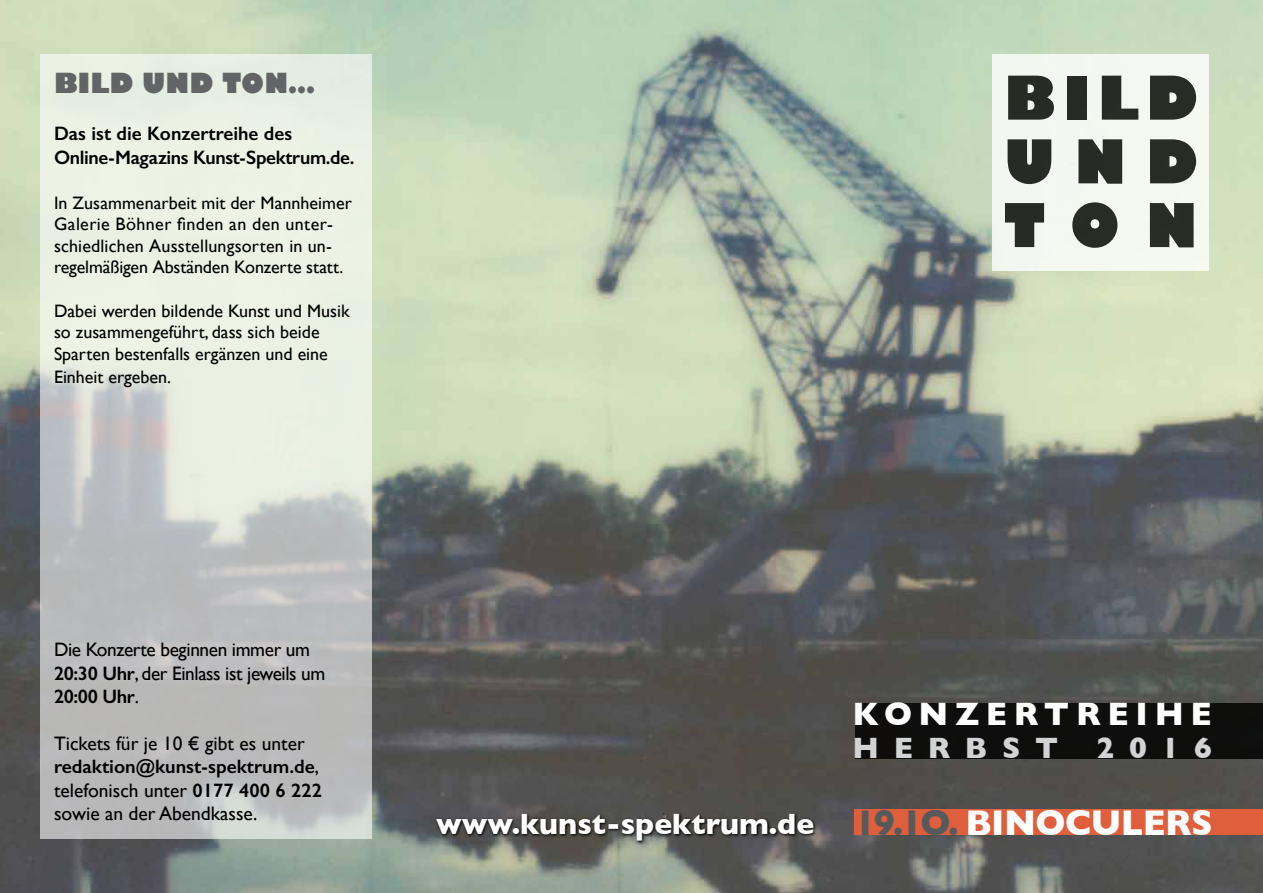
<style>
.page{position:relative;width:1263px;height:893px;background:#fff}
.page>*{position:absolute;margin:0;border:0;box-sizing:border-box;transform-origin:0 0}
.t1{font:800 59.1px/63.8px "Gill Sans";letter-spacing:.325em;color:#000;text-align:justify}
.t2{font:700 36.45px "Gill Sans";color:#58595b}
.t3{font:700 36.45px "Gill Sans";color:#fff}
.t4{font:700 33px "Gill Sans";letter-spacing:.205em;color:#fff}
.t5{font:700 30px "Gill Sans";color:#fff}
.t6{font:700 30px "Gill Sans";letter-spacing:.49em;color:#d1d3d4}
.t7{font:800 27px "Gill Sans";color:#636466}
.t8{font:19.5px/23.4px "Gill Sans";color:#000}
.t9{font:19.5px/23.4px "Gill Sans";letter-spacing:-.02em;color:#000}
.t10{font:600 19.5px/23.4px "Gill Sans";letter-spacing:-.01em;color:#000}
.t11{font:18px/21.6px "Gill Sans";color:#000}
.s1{font-weight:600}
.s2{color:#fff}
</style>
<div class="page">
<img style="left:0;top:0;width:1263px;height:893px">
<div style="left:992px;top:54px;width:217px;height:217px;background:#f4f8f1"></div>
<svg style="left:40px;top:54px;width:332px;height:785px;background:#d4d8d1"></svg>
<svg style="left:435px;top:812px;width:382px;height:33px;background:#3e3e3c"></svg>
<div style="left:855px;top:703px;width:408px;height:56px;background:#0e0e0d"></div>
<div style="left:855px;top:810px;width:408px;height:25px;background:#df5f3c"></div>
<h3 class="t7" style="left:54px;top:62px;width:263px">BILD UND TON…</h3>
<p class="t10" style="left:54px;top:122px;width:302px">Das ist die Konzertreihe des<br>Online-Magazins Kunst-Spektrum.de.</p>
<p class="t11" style="left:54px;top:192px;width:299px">In Zusammenarbeit mit der Mannheimer Galerie Böhner finden an den unter&shy;schiedlichen Ausstellungsorten in un&shy;regelmäßigen Abständen Konzerte statt.</p>
<p class="t11" style="left:54px;top:300px;width:297px">Dabei werden bildende Kunst und Musik so zusammengeführt, dass sich beide<br>Sparten bestenfalls ergänzen und eine</p>
<p class="t11" style="left:54px;top:366px;width:119px">Einheit ergeben.</p>
<h1 class="t1" style="left:1004px;top:70px;width:195px">BILD UND TON</h1>
<p class="t9" style="left:54px;top:638px;width:273px">Die Konzerte beginnen immer um<br><span class="s1">20:30 Uhr</span>, der Einlass ist jeweils um<br><span class="s1">20:00 Uhr</span>.</p>
<p class="t8" style="left:54px;top:731px;width:270px">Tickets für je 10 € gibt es unter <span class="s1">redaktion@kunst-spektrum.de</span>, telefonisch unter <span class="s1">0177 400 6 222 </span>sowie an der Abendkasse.</p>
<h3 class="t5" style="left:436px;top:800px;width:380px">www.kunst-spektrum.de</h3>
<h3 class="t4" style="left:852px;top:688px;width:361px">Konzertreihe</h3>
<h3 class="t6" style="left:852px;top:724px;width:33px">HER</h3>
<h3 class="t6" style="left:965px;top:724px;width:93px">BST</h3>
<h3 class="t6" style="left:1096px;top:724px;width:117px">2016</h3>
<h2 class="t2" style="left:855px;top:794px;width:161px">19.1o. <span class="s2">BINO</span></h2>
<h2 class="t3" style="left:1065px;top:794px;width:149px">CULERS</h2>
</div>
